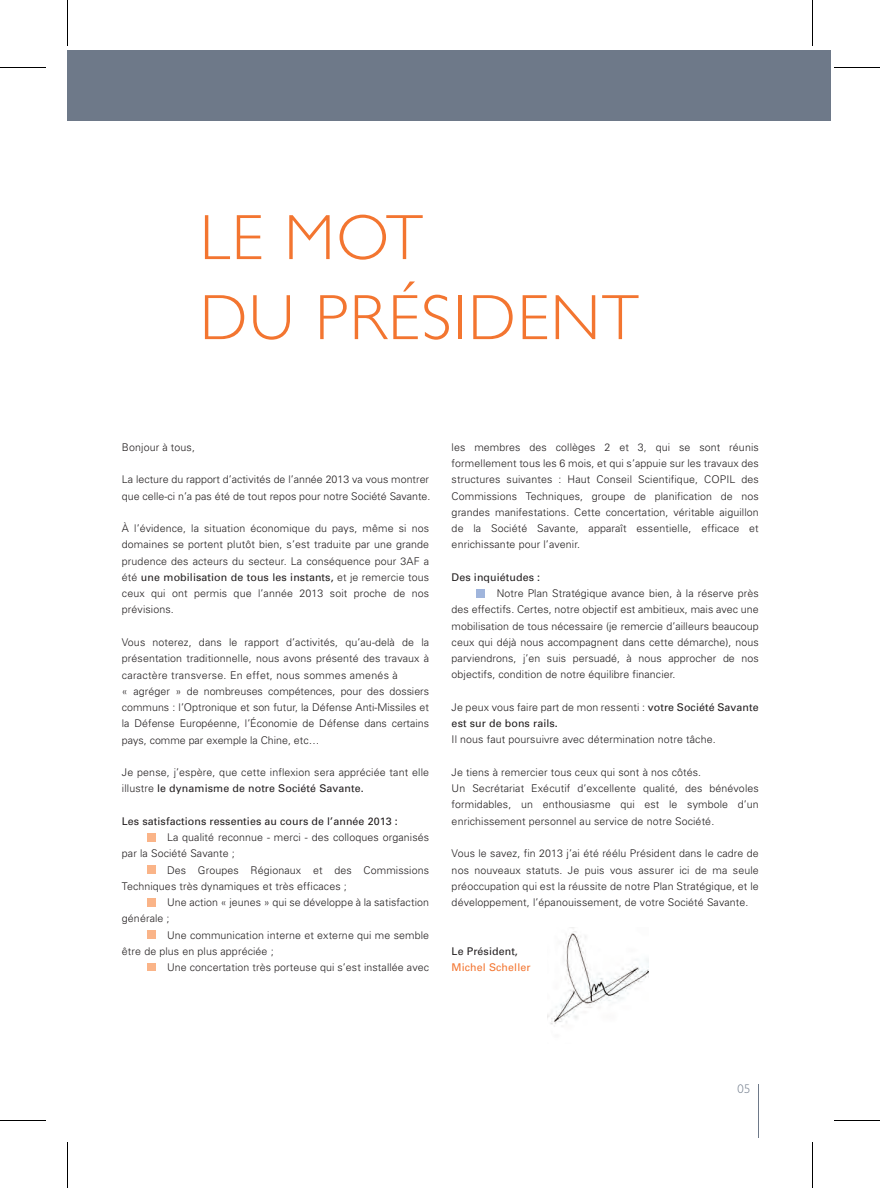
<style>
.page{position:relative;width:880px;height:1188px;background:#fff}
.page>*{position:absolute;margin:0;border:0;box-sizing:border-box;transform-origin:0 0}
.t1{font:300 64.38px/80px "Gill Sans";letter-spacing:.025em;color:#f37530}
.t2{font:300 12.5px "Gill Sans";color:#6e7989}
.t3{font:300 10.62px/16.2px "Univers";letter-spacing:.01em;color:#231f20}
.t4{font:10.62px/16.2px "Univers";letter-spacing:.01em;color:#231f20}
.t5{font:10.62px "Univers";letter-spacing:.01em;color:#f37530}
.s1{font-weight:400}
.s2{font-weight:300}
</style>
<div class="page">
<hr style="left:758px;top:1084px;width:1px;height:53px;background:#6e7989">
<div style="left:67px;top:50px;width:763px;height:70px;background:#6e7989"></div>
<img style="left:547px;top:927px;width:101px;height:98px">
<div style="left:147px;top:963px;width:8px;height:8px;background:#fab488"></div>
<div style="left:147px;top:931px;width:8px;height:7px;background:#fab488"></div>
<div style="left:147px;top:898px;width:8px;height:8px;background:#fab488"></div>
<div style="left:147px;top:865px;width:8px;height:8px;background:#fab488"></div>
<div style="left:147px;top:833px;width:8px;height:8px;background:#fab488"></div>
<div style="left:476px;top:589px;width:8px;height:8px;background:#a0b5dc"></div>
<hr style="left:67px;top:0;width:1px;height:45px;background:#000">
<hr style="left:0;top:67px;width:45px;height:1px;background:#000">
<hr style="left:0;top:1120px;width:45px;height:1px;background:#000">
<hr style="left:67px;top:1142px;width:1px;height:45px;background:#000">
<hr style="left:811px;top:0;width:1px;height:45px;background:#000">
<hr style="left:834px;top:67px;width:45px;height:1px;background:#000">
<hr style="left:834px;top:1120px;width:45px;height:1px;background:#000">
<hr style="left:811px;top:1142px;width:1px;height:45px;background:#000">
<h1 class="t1" style="left:200px;top:204px;width:440px">LE MOT<br>DU PRÉSIDENT</h1>
<p class="t3" style="left:122px;top:440px;width:74px">Bonjour à tous,</p>
<p class="t3" style="left:122px;top:472px;width:310px">La lecture du rapport d’activités de l’année 2013 va vous montrer que celle-ci n’a pas été de tout repos pour notre Société Savante.</p>
<p class="t3" style="left:122px;top:521px;width:308px;text-align:justify">À l’évidence, la situation économique du pays, même si nos domaines se portent plutôt bien, s’est traduite par une grande prudence des acteurs du secteur. La conséquence pour 3AF a été <span class="s1">une mobilisation de tous les instants,</span> et je remercie tous ceux qui ont permis que l’année 2013 soit proche de nos prévisions.</p>
<p class="t3" style="left:122px;top:635px;width:308px">Vous noterez, dans le rapport d’activités, qu’au-delà de la présentation traditionnelle, nous avons présenté des travaux à caractère transverse. En effet, nous sommes amenés à<br>« agréger » de nombreuses compétences, pour des dossiers communs : l’Optronique et son futur, la Défense Anti-Missiles et la Défense Européenne, l’Économie de Défense dans certains pays, comme par exemple la Chine, etc…</p>
<p class="t3" style="left:122px;top:765px;width:308px">Je pense, j’espère, que cette inflexion sera appréciée tant elle illustre <span class="s1">le dynamisme de notre Société Savante.</span></p>
<p class="t4" style="left:122px;top:813px;width:277px">Les satisfactions ressenties au cours de l’année 2013 :</p>
<p class="t3" style="left:167px;top:830px;width:263px">La qualité reconnue - merci - des colloques organisés</p>
<p class="t3" style="left:122px;top:846px;width:114px">par la Société Savante ;</p>
<p class="t3" style="left:167px;top:862px;width:263px">Des Groupes Régionaux et des Commissions</p>
<p class="t3" style="left:122px;top:878px;width:226px">Techniques très dynamiques et très efficaces ;</p>
<p class="t3" style="left:167px;top:895px;width:263px">Une action « jeunes » qui se développe à la satisfaction</p>
<p class="t3" style="left:122px;top:911px;width:49px">générale ;</p>
<p class="t3" style="left:167px;top:927px;width:263px">Une communication interne et externe qui me semble</p>
<p class="t3" style="left:122px;top:943px;width:153px">être de plus en plus appréciée ;</p>
<p class="t3" style="left:167px;top:960px;width:263px">Une concertation très porteuse qui s’est installée avec</p>
<p class="t3" style="left:451px;top:440px;width:308px;text-align:justify">les membres des collèges 2 et 3, qui se sont réunis formellement tous les 6 mois, et qui s’appuie sur les travaux des structures suivantes : Haut Conseil Scientifique, COPIL des Commissions Techniques, groupe de planification de nos grandes manifestations. Cette concertation, véritable aiguillon de la Société Savante, apparaît essentielle, efficace et enrichissante pour l’avenir.</p>
<p class="t4" style="left:451px;top:570px;width:90px">Des inquiétudes :</p>
<p class="t3" style="left:451px;top:586px;width:308px;text-align:justify;text-indent:45px">Notre Plan Stratégique avance bien, à la réserve près des effectifs. Certes, notre objectif est ambitieux, mais avec une mobilisation de tous nécessaire (je remercie d’ailleurs beaucoup ceux qui déjà nous accompagnent dans cette démarche), nous parviendrons, j’en suis persuadé, à nous approcher de nos objectifs, condition de notre équilibre financier.</p>
<p class="t4" style="left:451px;top:700px;width:308px"><span class="s2">Je peux vous faire part de mon ressenti :</span> votre Société Savante est sur de bons rails.</p>
<p class="t3" style="left:451px;top:732px;width:265px">Il nous faut poursuivre avec détermination notre tâche.</p>
<p class="t3" style="left:451px;top:765px;width:308px">Je tiens à remercier tous ceux qui sont à nos côtés.<br>Un Secrétariat Exécutif d’excellente qualité, des bénévoles formidables, un enthousiasme qui est le symbole d’un enrichissement personnel au service de notre Société.</p>
<p class="t3" style="left:451px;top:846px;width:308px;text-align:justify">Vous le savez, fin 2013 j’ai été réélu Président dans le cadre de nos nouveaux statuts. Je puis vous assurer ici de ma seule préoccupation qui est la réussite de notre Plan Stratégique, et le développement, l’épanouissement, de votre Société Savante.</p>
<p class="t4" style="left:451px;top:943px;width:68px">Le Président,</p>
<p class="t5" style="left:451px;top:963px;width:80px">Michel Scheller</p>
<p class="t2" style="left:737px;top:1084px;width:14px">05</p>
</div>
